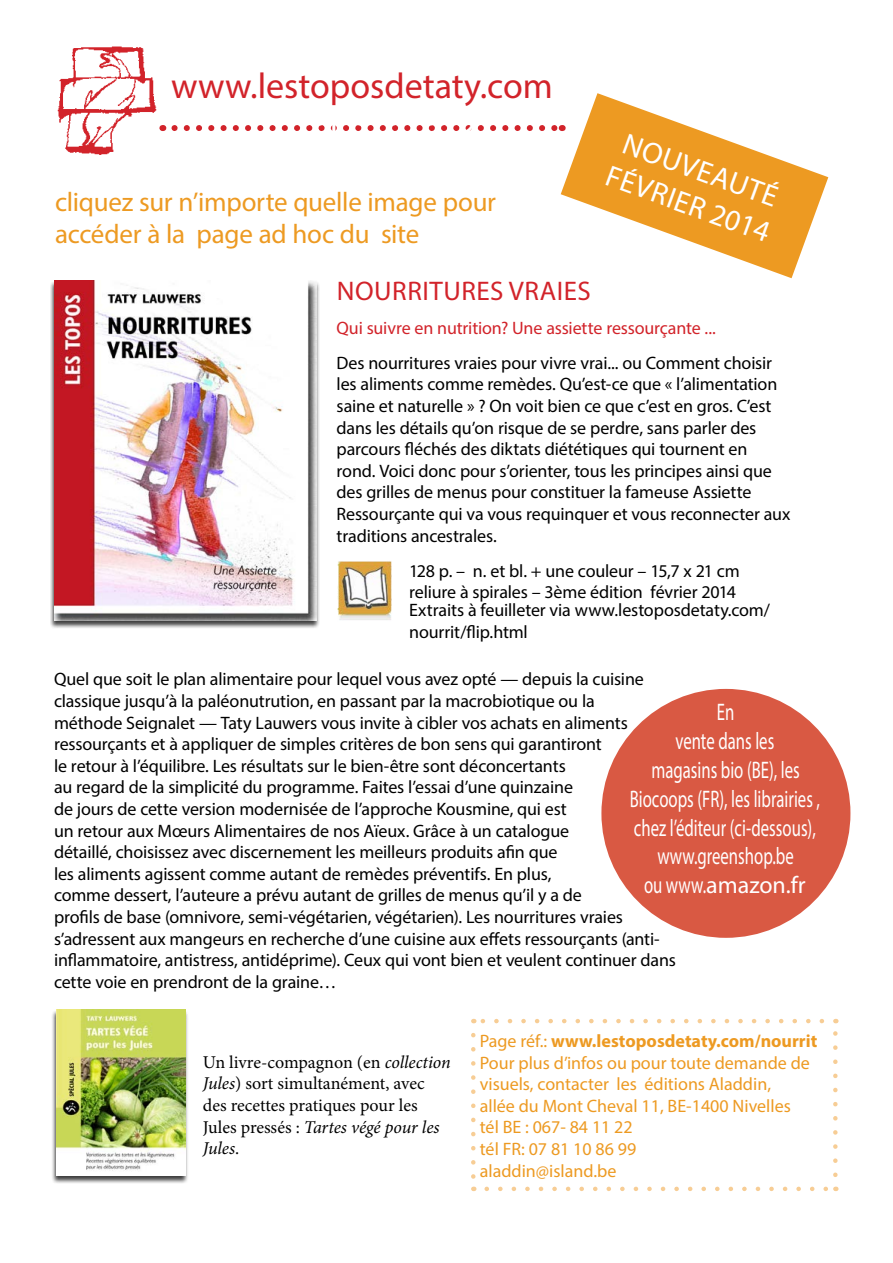
<style>
.page{position:relative;width:893px;height:1263px;background:#fff}
.page>*{position:absolute;margin:0;border:0;box-sizing:border-box;transform-origin:0 0}
.t1{font:36px "Myriad Pro";color:#d2232a}
.t2{font:30px/36px "Myriad Pro";color:#fff;text-align:right}
.t3{font:27px/31.5px "Myriad Pro";letter-spacing:-.01em;color:#ed9a22}
.t4{font:27px "Myriad Pro";letter-spacing:.02em;color:#d2232a}
.t5{font:24px/28.8px "Myriad Pro";color:#fff;text-align:center;scale:.7 1}
.t6{font:18px/21.6px "Myriad Pro";letter-spacing:-.01em;color:#000}
.t7{font:18px/21.6px "Myriad Pro";color:#ed9a22}
.t8{font:18px/21.6px "Minion Pro";color:#000}
.t9{font:18px "Myriad Pro";letter-spacing:-.005em;color:#d2232a}
.s1{font-style:italic}
.s2{font-weight:700}
</style>
<div class="page">
<img style="left:57px;top:46px;width:100px;height:109px">
<svg style="left:561px;top:93px;width:267px;height:185px;fill:#ed9a22"></svg>
<div style="left:52px;top:1010px;width:137px;height:174px;background:#000;opacity:.75"></div>
<img style="left:57px;top:1010px;width:129px;height:166px">
<div style="left:50px;top:281px;width:270px;height:348px;background:#000;opacity:.75"></div>
<img style="left:55px;top:281px;width:262px;height:340px">
<svg style="left:174px;top:125px;width:382px;height:6px"></svg>
<svg style="left:487px;top:1186px;width:341px;height:5px"></svg>
<svg style="left:480px;top:1019px;width:342px;height:4px"></svg>
<svg style="left:471px;top:1035px;width:5px;height:156px"></svg>
<svg style="left:833px;top:1019px;width:5px;height:156px"></svg>
<img style="left:337px;top:561px;width:55px;height:59px">
<div style="left:601px;top:689px;width:249px;height:249px;background:#d95943;border-radius:50%"></div>
<h1 class="t1" style="left:171px;top:64px;width:383px">www.lestoposdetaty.com</h1>
<h3 class="t3" style="left:55px;top:186px;width:442px">cliquez sur n’importe quelle image pour accéder à la page ad hoc du site</h3>
<h2 class="t2" style="left:630px;top:125px;width:43px;rotate:20deg">NOUVEAU</h2>
<h2 class="t2" style="left:626px;top:123px;width:174px;rotate:20deg">té<br>février 2014</h2>
<h3 class="t4" style="left:337px;top:274px;width:256px">Nourritures vraies</h3>
<p class="t9" style="left:337px;top:317px;width:381px">Qui suivre en nutrition? Une assiette ressourçante ...</p>
<p class="t6" style="left:337px;top:352px;width:455px">Des nourritures vraies pour vivre vrai... ou Comment choisir les aliments comme remèdes. Qu’est-ce que « l’alimentation saine et naturelle » ? On voit bien ce que c’est en gros. C’est dans les détails qu’on risque de se perdre, sans parler des parcours fléchés des diktats diététiques qui tournent en rond. Voici donc pour s’orienter, tous les principes ainsi que des grilles de menus pour constituer la fameuse Assiette Ressourçante qui va vous requinquer et vous reconnecter aux traditions ancestrales.</p>
<p class="t6" style="left:409px;top:560px;width:332px">128 p. – n. et bl. + une couleur – 15,7 x 21 cm reliure à spirales – 3ème édition février 2014</p>
<p class="t6" style="left:409px;top:599px;width:362px">Extraits à feuilleter via www.lestoposdetaty.com/ nourrit/flip.html</p>
<p class="t6" style="left:54px;top:668px;width:623px">Quel que soit le plan alimentaire pour lequel vous avez opté — depuis la cuisine classique jusqu’à la paléonutrution, en passant par la macrobiotique ou la<br>méthode Seignalet — Taty Lauwers vous invite à cibler vos achats en aliments ressourçants et à appliquer de simples critères de bon sens qui garantiront<br>le retour à l’équilibre. Les résultats sur le bien-être sont déconcertants<br>au regard de la simplicité du programme. Faites l’essai d’une quinzaine<br>de jours de cette version modernisée de l’approche Kousmine, qui est<br>un retour aux Mœurs Alimentaires de nos Aïeux. Grâce à un catalogue<br>détaillé, choisissez avec discernement les meilleurs produits afin que<br>les aliments agissent comme autant de remèdes préventifs. En plus,<br>comme dessert, l’auteure a prévu autant de grilles de menus qu’il y a de<br>profils de base (omnivore, semi-végétarien, végétarien). Les nourritures vraies s’adressent aux mangeurs en recherche d’une cuisine aux effets ressourçants (anti&shy;inflammatoire, antistress, antidéprime). Ceux qui vont bien et veulent continuer dans cette voie en prendront de la graine…</p>
<h3 class="t5" style="left:630px;top:697px;width:273px">En<br>vente dans les<br>magasins bio (BE), les<br>Biocoops (FR), les librairies , chez l’éditeur (ci-dessous), www.greenshop.be<br>ou www.amazon.fr</h3>
<p class="t8" style="left:203px;top:1051px;width:249px">Un livre-compagnon (en <span class="s1">collection<br>Jules</span>) sort simultanément, avec des recettes pratiques pour les<br>Jules pressés : <span class="s1">Tartes végé pour les<br>Jules</span>.</p>
<p class="t7" style="left:480px;top:1030px;width:339px">Page réf.: <span class="s2">www.lestoposdetaty.com/nourrit<br></span>Pour plus d’infos ou pour toute demande de visuels, contacter les éditions Aladdin,<br>allée du Mont Cheval 11, BE-1400 Nivelles<br>tél BE : 067- 84 11 22<br>tél FR: 07 81 10 86 99<br>aladdin@island.be</p>
</div>
